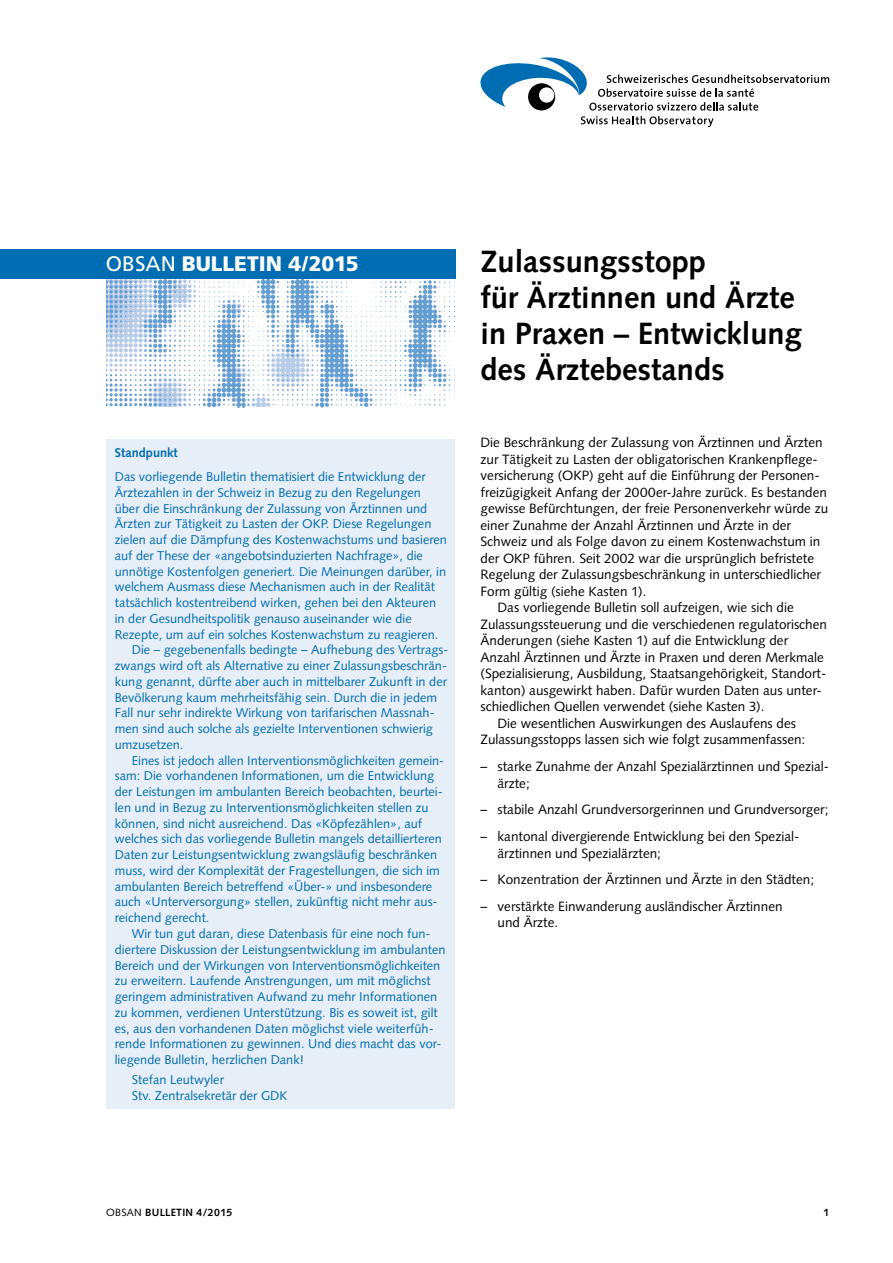
<style>
.page{position:relative;width:893px;height:1263px;background:#fff}
.page>*{position:absolute;margin:0;border:0;box-sizing:border-box;transform-origin:0 0}
.Titel__Kapitel{font:700 30.75px/36px "Syntax LT Std";color:#000}
.t1{font:900 21px "Frutiger LT Std";color:#fff}
.Grundtext_nach_Titel{font:13.5px/16.5px "Syntax LT Std";color:#000}
.Grundtext_DE{font:13.5px/16.5px "Syntax LT Std";color:#000}
.Grundtext_Einzug_1_D{font:13.5px/16.5px "Syntax LT Std";color:#000}
.Blau_Grundtext_Einzu{font:12.75px/15.8px "Syntax LT Std";color:#006cb1}
.Blau_Grundtext_nach{font:12.75px/15.8px "Syntax LT Std";color:#006cb1}
.Blau_Titel_Kasten_DT{font:700 12.75px "Syntax LT Std";color:#006cb1}
.t2{font:700 10.5px "Syntax LT Std";letter-spacing:.025em;color:#000}
.s1{font-weight:400}
</style>
<div class="page">
<img style="left:106px;top:279px;width:349px;height:128px">
<div style="left:0;top:249px;width:455px;height:30px;background:#006cb1"></div>
<svg style="left:480px;top:57px;width:349px;height:70px"></svg>
<div style="left:106px;top:439px;width:349px;height:669px;background:#e6eef7"></div>
<p class="t1" style="left:106px;top:251px;width:254px"><span class="s1">OBSAN</span> BULLETIN 4/2015</p>
<p class="Blau_Titel_Kasten_DT" style="left:115px;top:445px;width:65px">Standpunkt</p>
<p class="Blau_Grundtext_nach" style="left:115px;top:469px;width:334px">Das vorliegende Bulletin thematisiert die Entwicklung der Ärztezahlen in der Schweiz in Bezug zu den Regelungen über die Einschränkung der Zulassung von Ärztinnen und Ärzten zur Tätigkeit zu Lasten der OKP. Diese Regelungen zielen auf die Dämpfung des Kostenwachstums und basieren auf der These der «angebotsinduzierten Nachfrage», die unnötige Kostenfolgen generiert. Die Meinungen darüber, in welchem Ausmass diese Mechanismen auch in der Realität tatsächlich kostentreibend wirken, gehen bei den Akteuren in der Gesundheitspolitik genauso auseinander wie die Rezepte, um auf ein solches Kostenwachstum zu reagieren.</p>
<p class="Blau_Grundtext_Einzu" style="left:115px;top:642px;width:335px;text-indent:17px">Die – gegebenenfalls bedingte – Aufhebung des Vertrags&shy;zwangs wird oft als Alternative zu einer Zulassungsbeschrän&shy;kung genannt, dürfte aber auch in mittelbarer Zukunft in der Bevölkerung kaum mehrheitsfähig sein. Durch die in jedem Fall nur sehr indirekte Wirkung von tarifarischen Massnah&shy;men sind auch solche als gezielte Interventionen schwierig umzusetzen.</p>
<p class="Blau_Grundtext_Einzu" style="left:115px;top:752px;width:331px;text-indent:17px">Eines ist jedoch allen Interventionsmöglichkeiten gemein&shy;sam: Die vorhandenen Informationen, um die Entwicklung der Leistungen im ambulanten Bereich beobachten, beurtei&shy;len und in Bezug zu Interventionsmöglichkeiten stellen zu können, sind nicht ausreichend. Das «Köpfezählen», auf welches sich das vorliegende Bulletin mangels detaillierteren Daten zur Leistungsentwicklung zwangsläufig beschränken muss, wird der Komplexität der Fragestellungen, die sich im ambulanten Bereich betreffend «Über-» und insbesondere auch «Unterversorgung» stellen, zukünftig nicht mehr aus&shy;reichend gerecht.</p>
<p class="Blau_Grundtext_Einzu" style="left:115px;top:926px;width:332px;text-indent:17px">Wir tun gut daran, diese Datenbasis für eine noch fun&shy;diertere Diskussion der Leistungsentwicklung im ambulanten Bereich und der Wirkungen von Interventionsmöglichkeiten zu erweitern. Laufende Anstrengungen, um mit möglichst geringem administrativen Aufwand zu mehr Informationen zu kommen, verdienen Unterstützung. Bis es soweit ist, gilt es, aus den vorhandenen Daten möglichst viele weiterfüh&shy;rende Informationen zu gewinnen. Und dies macht das vor&shy;liegende Bulletin, herzlichen Dank!</p>
<p class="Blau_Grundtext_Einzu" style="left:132px;top:1072px;width:94px">Stefan Leutwyler</p>
<p class="Blau_Grundtext_Einzu" style="left:132px;top:1087px;width:157px">Stv. Zentralsekretär der GDK</p>
<p class="Titel__Kapitel" style="left:480px;top:243px;width:323px">Zulassungsstopp<br>für Ärztinnen und Ärzte in Praxen – Entwicklung des Ärztebestands</p>
<p class="Grundtext_nach_Titel" style="left:480px;top:434px;width:349px">Die Beschränkung der Zulassung von Ärztinnen und Ärzten zur Tätigkeit zu Lasten der obligatorischen Krankenpflege&shy;versicherung (OKP) geht auf die Einführung der Personen&shy;freizügigkeit Anfang der 2000er-Jahre zurück. Es bestanden gewisse Befürchtungen, der freie Personenverkehr würde zu einer Zunahme der Anzahl Ärztinnen und Ärzte in der Schweiz und als Folge davon zu einem Kostenwachstum in der OKP führen. Seit 2002 war die ursprünglich befristete Regelung der Zulassungsbeschränkung in unterschiedlicher Form gültig (siehe Kasten 1).</p>
<p class="Grundtext_DE" style="left:480px;top:599px;width:348px;text-indent:17px">Das vorliegende Bulletin soll aufzeigen, wie sich die Zulassungssteuerung und die verschiedenen regulatorischen Änderungen (siehe Kasten 1) auf die Entwicklung der Anzahl Ärztinnen und Ärzte in Praxen und deren Merkmale (Spezialisierung, Ausbildung, Staatsangehörigkeit, Standort&shy;kanton) ausgewirkt haben. Dafür wurden Daten aus unter&shy;schiedlichen Quellen verwendet (siehe Kasten 3).</p>
<p class="Grundtext_DE" style="left:480px;top:715px;width:326px;text-align:center">Die wesentlichen Auswirkungen des Auslaufens des<br>Zulassungsstopps lassen sich wie folgt zusammenfassen:</p>
<p class="Grundtext_Einzug_1_D" style="left:497px;top:758px;width:333px;text-indent:-17px">– starke Zunahme der Anzahl Spezialärztinnen und Spezial&shy;ärzte;</p>
<p class="Grundtext_Einzug_1_D" style="left:480px;top:801px;width:349px">– stabile Anzahl Grundversorgerinnen und Grundversorger;</p>
<p class="Grundtext_Einzug_1_D" style="left:497px;top:828px;width:301px;text-indent:-17px">– kantonal divergierende Entwicklung bei den Spezial&shy;ärztinnen und Spezialärzten;</p>
<p class="Grundtext_Einzug_1_D" style="left:480px;top:871px;width:335px">– Konzentration der Ärztinnen und Ärzte in den Städten;</p>
<p class="Grundtext_Einzug_1_D" style="left:497px;top:898px;width:287px;text-indent:-17px">– verstärkte Einwanderung ausländischer Ärztinnen und Ärzte.</p>
<p class="t2" style="left:106px;top:1206px;width:128px"><span class="s1">OBSAN</span> BULLETIN 4/2015</p>
<p class="t2" style="left:823px;top:1206px;width:7px">1</p>
</div>
